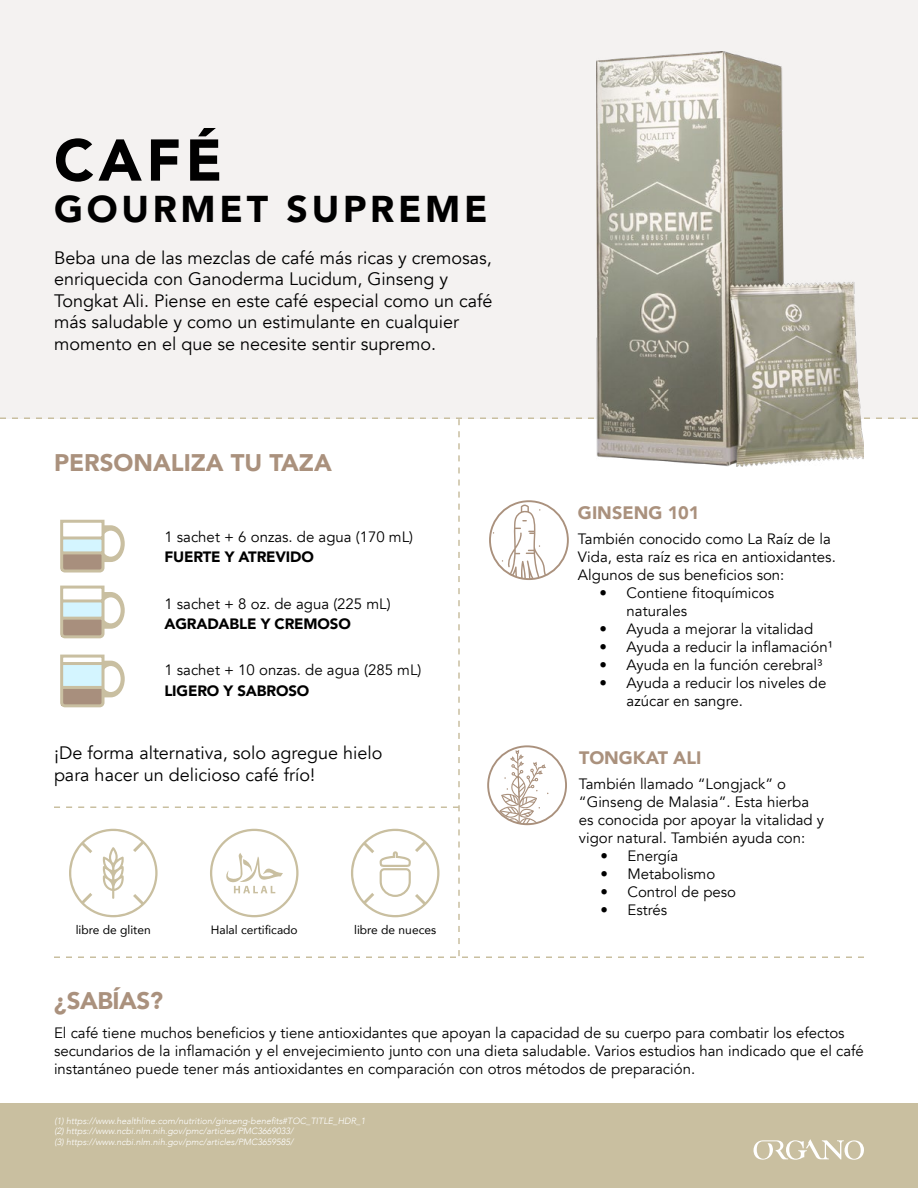
<style>
.page{position:relative;width:918px;height:1188px;background:#fff}
.page>*{position:absolute;margin:0;border:0;box-sizing:border-box;transform-origin:0 0}
.t1{font:900 58.2px "Avenir";color:#000}
.t2{font:900 37.2px "Avenir";letter-spacing:.1em;color:#000}
.t3{font:900 24px "Avenir";color:#aa917d}
.t4{font:18px/21.6px "Avenir";color:#000}
.t5{font:900 18px "Avenir";color:#aa917d}
.t6{font:15px/18px "Avenir";color:#000}
.t7{font:900 15px "Avenir";letter-spacing:-.01em;color:#000}
.t8{font:12px "Avenir";color:#000}
.t9{font:italic 300 9px/10.8px "Avenir";color:#fff}
</style>
<div class="page">
<div style="left:0;top:0;width:918px;height:418px;background:#f4f2f1"></div>
<div style="left:0;top:1104px;width:918px;height:84px;background:#c9bfa0"></div>
<svg style="left:754px;top:1139px;width:110px;height:21px"></svg>
<svg style="left:0;top:418px;width:918px;height:540px"></svg>
<div style="left:487px;top:745px;width:80px;height:80px;border:2px solid #aa917d;border-radius:50%"></div>
<img style="left:596px;top:52px;width:268px;height:414px">
<h1 class="t1" style="left:54px;top:111px;width:170px">CAFÉ</h1>
<h2 class="t2" style="left:54px;top:177px;width:435px">GOURMET SUPREME</h2>
<p class="t4" style="left:54px;top:247px;width:440px">Beba una de las mezclas de café más ricas y cremosas, enriquecida con Ganoderma Lucidum, Ginseng y Tongkat Ali. Piense en este café especial como un café más saludable y como un estimulante en cualquier momento en el que se necesite sentir supremo.</p>
<h3 class="t3" style="left:54px;top:442px;width:279px">PERSONALIZA TU TAZA</h3>
<p class="t6" style="left:164px;top:528px;width:250px">1 sachet + 6 onzas. de agua (170 mL)</p>
<p class="t7" style="left:164px;top:544px;width:151px">FUERTE Y ATREVIDO</p>
<p class="t6" style="left:164px;top:595px;width:228px">1 sachet + 8 oz. de agua (225 mL)</p>
<p class="t7" style="left:164px;top:611px;width:188px">AGRADABLE Y CREMOSO</p>
<p class="t6" style="left:164px;top:661px;width:259px">1 sachet + 10 onzas. de agua (285 mL)</p>
<p class="t7" style="left:164px;top:678px;width:146px">LIGERO Y SABROSO</p>
<p class="t4" style="left:54px;top:743px;width:330px">¡De forma alternativa, solo agregue hielo para hacer un delicioso café frío!</p>
<p class="t8" style="left:76px;top:920px;width:77px">libre de gliten</p>
<p class="t8" style="left:211px;top:920px;width:88px">Halal certificado</p>
<p class="t8" style="left:354px;top:920px;width:84px">libre de nueces</p>
<h3 class="t3" style="left:54px;top:980px;width:111px">¿SABÍAS?</h3>
<p class="t5" style="left:578px;top:498px;width:123px">GINSENG 101</p>
<p class="t6" style="left:578px;top:530px;width:259px">También conocido como La Raíz de la<br>Vida, esta raíz es rica en antioxidantes.<br>Algunos de sus beneficios son:</p>
<p class="t6" style="left:627px;top:584px;width:149px;text-indent:-27px">• Contiene fitoquímicos naturales</p>
<p class="t6" style="left:600px;top:620px;width:215px">• Ayuda a mejorar la vitalidad</p>
<p class="t6" style="left:600px;top:638px;width:235px">• Ayuda a reducir la inflamación¹</p>
<p class="t6" style="left:600px;top:656px;width:225px">• Ayuda en la función cerebral³</p>
<p class="t6" style="left:627px;top:674px;width:201px;text-indent:-27px">• Ayuda a reducir los niveles de azúcar en sangre.</p>
<p class="t5" style="left:579px;top:743px;width:124px">TONGKAT ALI</p>
<p class="t6" style="left:579px;top:775px;width:247px">También llamado “Longjack” o “Ginseng de Malasia”. Esta hierba es conocida por apoyar la vitalidad y vigor natural. También ayuda con:</p>
<p class="t6" style="left:601px;top:847px;width:79px">• Energía</p>
<p class="t6" style="left:601px;top:865px;width:116px">• Metabolismo</p>
<p class="t6" style="left:601px;top:883px;width:137px">• Control de peso</p>
<p class="t6" style="left:601px;top:901px;width:68px">• Estrés</p>
<p class="t6" style="left:54px;top:1025px;width:812px">El café tiene muchos beneficios y tiene antioxidantes que apoyan la capacidad de su cuerpo para combatir los efectos secundarios de la inflamación y el envejecimiento junto con una dieta saludable. Varios estudios han indicado que el café instantáneo puede tener más antioxidantes en comparación con otros métodos de preparación.</p>
<p class="t9" style="left:54px;top:1115px;width:313px">(1) https://www.healthline.com/nutrition/ginseng-benefits#TOC_TITLE_HDR_1 (2) https://www.ncbi.nlm.nih.gov/pmc/articles/PMC3669033/<br>(3) https://www.ncbi.nlm.nih.gov/pmc/articles/PMC3659585/</p>
</div>
